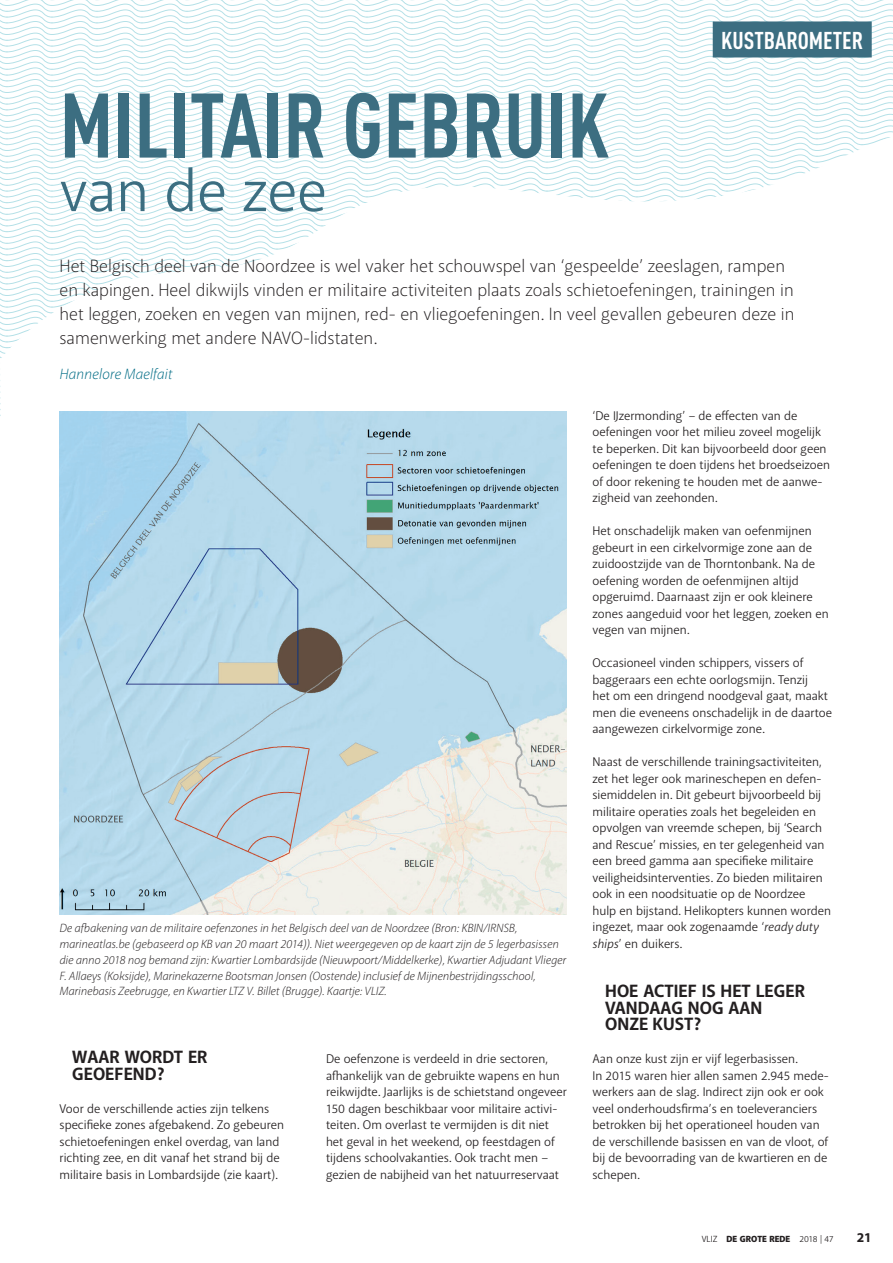
<style>
.page{position:relative;width:893px;height:1263px;background:#fff}
.page>*{position:absolute;margin:0;border:0;box-sizing:border-box;transform-origin:0 0}
.t1{font:700 90px "DIN Cond";color:#3c6e81}
.t2{font:60px "Akagi Pro";color:#3c6e81}
.t3{font:700 24px "DIN Cond";color:#fff}
.t4{font:300 18px/24px "Akagi Pro";color:#231f20}
.t5{font:700 18px/16.5px "Akagi Pro";color:#231f20}
.t6{font:italic 300 15px "Akagi Pro";color:#006c85}
.t7{font:700 13.5px "Myriad Pro";color:#231f20}
.t8{font:12.75px/16.5px "Akagi Pro";color:#231f20}
.t9{font:italic 300 12px/15.8px "Akagi Pro";letter-spacing:-.005em;color:#231f20}
.t10{font:9px "Akagi Pro";color:#231f20}
.s1{font-style:italic}
.s2{font-weight:900}
</style>
<div class="page">
<svg style="left:0;top:0;width:893px;height:106px"></svg>
<svg style="left:0;top:106px;width:893px;height:353px"></svg>
<div style="left:713px;top:21px;width:159px;height:36px;background:#3c6e81"></div>
<img style="left:0;top:182px;width:4px;height:16px">
<img style="left:60px;top:412px;width:507px;height:503px">
<h1 class="t1" style="left:60px;top:71px;width:551px">MILITAIR GEBRUIK</h1>
<h2 class="t2" style="left:60px;top:154px;width:269px">van de zee</h2>
<h3 class="t3" style="left:721px;top:26px;width:143px">KUSTBAROMETER</h3>
<p class="t4" style="left:60px;top:254px;width:736px">Het Belgisch deel van de Noordzee is wel vaker het schouwspel van ‘gespeelde’ zeeslagen, rampen en kapingen. Heel dikwijls vinden er militaire activiteiten plaats zoals schietoefeningen, trainingen in het leggen, zoeken en vegen van mijnen, red- en vliegoefeningen. In veel gevallen gebeuren deze in samenwerking met andere NAVO-lidstaten.</p>
<p class="t6" style="left:60px;top:365px;width:114px">Hannelore Maelfait</p>
<p class="t9" style="left:60px;top:921px;width:508px">De afbakening van de militaire oefenzones in het Belgisch deel van de Noordzee (Bron: KBIN/IRNSB, marineatlas.be (gebaseerd op KB van 20 maart 2014)). Niet weergegeven op de kaart zijn de 5 legerbasissen die anno 2018 nog bemand zijn: Kwartier Lombardsijde (Nieuwpoort/Middelkerke), Kwartier Adjudant Vlieger F. Allaeys (Koksijde), Marinekazerne Bootsman Jonsen (Oostende) inclusief de Mijnenbestrijdingsschool, Marinebasis Zeebrugge, en Kwartier LTZ V. Billet (Brugge). Kaartje: VLIZ.</p>
<h3 class="t5" style="left:72px;top:1049px;width:137px">WAAR WORDT ER<br>GEOEFEND?</h3>
<p class="t8" style="left:60px;top:1100px;width:226px">Voor de verschillende acties zijn telkens specifieke zones afgebakend. Zo gebeuren schietoefeningen enkel overdag, van land richting zee, en dit vanaf het strand bij de militaire basis in Lombardsijde (zie kaart).</p>
<p class="t8" style="left:326px;top:1051px;width:242px">De oefenzone is verdeeld in drie sectoren, afhankelijk van de gebruikte wapens en hun reikwijdte. Jaarlijks is de schietstand ongeveer 150 dagen beschikbaar voor militaire activi&shy;teiten. Om overlast te vermijden is dit niet het geval in het weekend, op feestdagen of tijdens schoolvakanties. Ook tracht men – gezien de nabijheid van het natuurreservaat</p>
<p class="t8" style="left:592px;top:407px;width:239px">‘De IJzermonding’ <span class="s1">–</span> de effecten van de oefeningen voor het milieu zoveel mogelijk te beperken. Dit kan bijvoorbeeld door geen oefeningen te doen tijdens het broedseizoen of door rekening te houden met de aanwe&shy;zigheid van zeehonden.</p>
<p class="t8" style="left:592px;top:523px;width:238px">Het onschadelijk maken van oefenmijnen gebeurt in een cirkelvormige zone aan de zuidoostzijde van de Thorntonbank. Na de oefening worden de oefenmijnen altijd opgeruimd. Daarnaast zijn er ook kleinere zones aangeduid voor het leggen, zoeken en vegen van mijnen.</p>
<p class="t8" style="left:592px;top:655px;width:241px">Occasioneel vinden schippers, vissers of baggeraars een echte oorlogsmijn. Tenzij<br>het om een dringend noodgeval gaat, maakt men die eveneens onschadelijk in de daartoe aangewezen cirkelvormige zone.</p>
<p class="t8" style="left:592px;top:754px;width:240px">Naast de verschillende trainingsactiviteiten, zet het leger ook marineschepen en defen&shy;siemiddelen in. Dit gebeurt bijvoorbeeld bij militaire operaties zoals het begeleiden en opvolgen van vreemde schepen, bij ‘Search and Rescue’ missies, en ter gelegenheid van een breed gamma aan specifieke militaire veiligheidsinterventies. Zo bieden militairen ook in een noodsituatie op de Noordzee hulp en bijstand. Helikopters kunnen worden ingezet, maar ook zogenaamde ‘<span class="s1">ready duty ships</span>’ en duikers.</p>
<h3 class="t5" style="left:605px;top:983px;width:201px">HOE ACTIEF IS HET LEGER<br>VANDAAG NOG AAN<br>ONZE KUST?</h3>
<p class="t8" style="left:592px;top:1051px;width:238px">Aan onze kust zijn er vijf legerbasissen.<br>In 2015 waren hier allen samen 2.945 mede&shy;werkers aan de slag. Indirect zijn ook er ook veel onderhoudsfirma’s en toeleveranciers betrokken bij het operationeel houden van de verschillende basissen en van de vloot, of bij de bevoorrading van de kwartieren en de schepen.</p>
<p class="t10" style="left:702px;top:1233px;width:133px">VLIZ <span class="s2">DE GROTE REDE</span> 2018 | 47</p>
<p class="t7" style="left:857px;top:1229px;width:16px">21</p>
</div>
